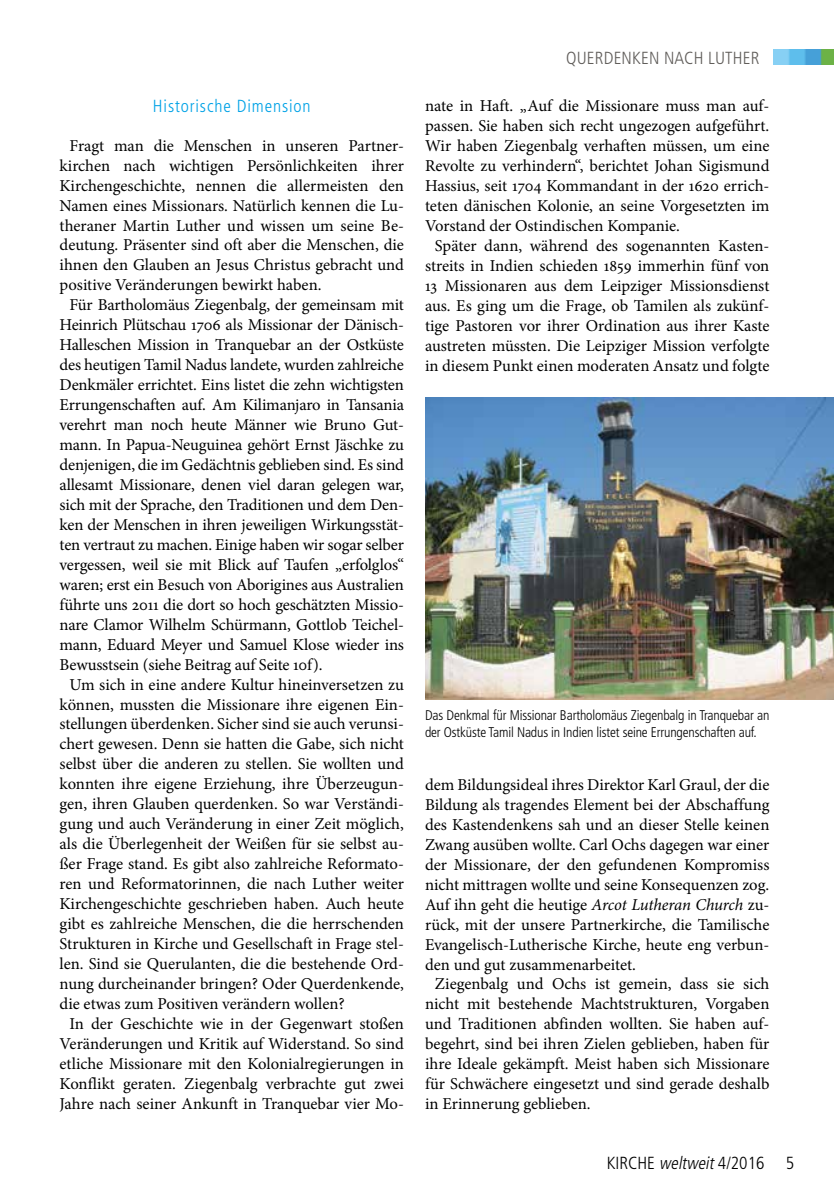
<style>
.page{position:relative;width:834px;height:1191px;background:#fff}
.page>*{position:absolute;margin:0;border:0;box-sizing:border-box;transform-origin:0 0}
.t1{font:300 condensed 17.5px "Frutiger";color:#000}
.t2{font:300 condensed 17.5px "Frutiger";letter-spacing:.01em;color:#605d5a}
.t3{font:300 condensed 17.5px "Frutiger";letter-spacing:.05em;color:#00a2e6}
.t4{font:16.62px "Minion Pro";letter-spacing:-.005em;color:#000}
.t5{font:300 condensed 14px/16.8px "Frutiger";letter-spacing:-.01em;color:#000}
.s1{font-style:italic}
</style>
<div class="page">
<img style="left:773px;top:50px;width:60px;height:14px">
<img style="left:425px;top:397px;width:408px;height:302px">
<p class="t3" style="left:153px;top:96px;width:159px">Historische Dimension</p>
<p class="t4" style="left:69px;top:134px;width:336px">Fragt man die Menschen in unseren Partner-</p>
<p class="t4" style="left:60px;top:154px;width:346px">kirchen nach wichtigen Persönlichkeiten ihrer</p>
<p class="t4" style="left:60px;top:174px;width:346px">Kirchengeschichte, nennen die allermeisten den</p>
<p class="t4" style="left:60px;top:194px;width:346px">Namen eines Missionars. Natürlich kennen die Lu-</p>
<p class="t4" style="left:60px;top:214px;width:346px">theraner Martin Luther und wissen um seine Be-</p>
<p class="t4" style="left:60px;top:234px;width:346px">deutung. Präsenter sind oft aber die Menschen, die</p>
<p class="t4" style="left:60px;top:254px;width:346px">ihnen den Glauben an Jesus Christus gebracht und</p>
<p class="t4" style="left:60px;top:274px;width:263px">positive Veränderungen bewirkt haben.</p>
<p class="t4" style="left:69px;top:294px;width:336px">Für Bartholomäus Ziegenbalg, der gemeinsam mit</p>
<p class="t4" style="left:60px;top:314px;width:346px">Heinrich Plütschau 1706 als Missionar der Dänisch-</p>
<p class="t4" style="left:60px;top:334px;width:346px">Halleschen Mission in Tranquebar an der Ostküste</p>
<p class="t4" style="left:60px;top:354px;width:346px">des heutigen Tamil Nadus landete, wurden zahlreiche</p>
<p class="t4" style="left:60px;top:374px;width:346px">Denkmäler errichtet. Eins listet die zehn wichtigsten</p>
<p class="t4" style="left:60px;top:394px;width:346px">Errungenschaften auf. Am Kilimanjaro in Tansania</p>
<p class="t4" style="left:60px;top:413px;width:346px">verehrt man noch heute Männer wie Bruno Gut-</p>
<p class="t4" style="left:60px;top:433px;width:346px">mann. In Papua-Neuguinea gehört Ernst Jäschke zu</p>
<p class="t4" style="left:60px;top:453px;width:346px">denjenigen, die im Gedächtnis geblieben sind. Es sind</p>
<p class="t4" style="left:60px;top:473px;width:346px">allesamt Missionare, denen viel daran gelegen war,</p>
<p class="t4" style="left:60px;top:493px;width:346px">sich mit der Sprache, den Traditionen und dem Den-</p>
<p class="t4" style="left:60px;top:513px;width:346px">ken der Menschen in ihren jeweiligen Wirkungsstät-</p>
<p class="t4" style="left:60px;top:533px;width:346px">ten vertraut zu machen. Einige haben wir sogar selber</p>
<p class="t4" style="left:60px;top:553px;width:346px">vergessen, weil sie mit Blick auf Taufen „erfolglos“</p>
<p class="t4" style="left:60px;top:573px;width:346px">waren; erst ein Besuch von Aborigines aus Australien</p>
<p class="t4" style="left:60px;top:593px;width:346px">führte uns 2011 die dort so hoch geschätzten Missio-</p>
<p class="t4" style="left:60px;top:613px;width:346px">nare Clamor Wilhelm Schürmann, Gottlob Teichel-</p>
<p class="t4" style="left:60px;top:633px;width:346px">mann, Eduard Meyer und Samuel Klose wieder ins</p>
<p class="t4" style="left:60px;top:653px;width:264px">Bewusstsein (siehe Beitrag auf Seite 10f).</p>
<p class="t4" style="left:69px;top:673px;width:336px">Um sich in eine andere Kultur hineinversetzen zu</p>
<p class="t4" style="left:60px;top:693px;width:346px">können, mussten die Missionare ihre eigenen Ein-</p>
<p class="t4" style="left:60px;top:713px;width:346px">stellungen überdenken. Sicher sind sie auch verunsi-</p>
<p class="t4" style="left:60px;top:733px;width:346px">chert gewesen. Denn sie hatten die Gabe, sich nicht</p>
<p class="t4" style="left:60px;top:753px;width:346px">selbst über die anderen zu stellen. Sie wollten und</p>
<p class="t4" style="left:60px;top:773px;width:346px">konnten ihre eigene Erziehung, ihre Überzeugun-</p>
<p class="t4" style="left:60px;top:793px;width:346px">gen, ihren Glauben querdenken. So war Verständi-</p>
<p class="t4" style="left:60px;top:813px;width:346px">gung und auch Veränderung in einer Zeit möglich,</p>
<p class="t4" style="left:60px;top:832px;width:346px">als die Überlegenheit der Weißen für sie selbst au-</p>
<p class="t4" style="left:60px;top:852px;width:346px">ßer Frage stand. Es gibt also zahlreiche Reformato-</p>
<p class="t4" style="left:60px;top:872px;width:346px">ren und Reformatorinnen, die nach Luther weiter</p>
<p class="t4" style="left:60px;top:892px;width:346px">Kirchengeschichte geschrieben haben. Auch heute</p>
<p class="t4" style="left:60px;top:912px;width:346px">gibt es zahlreiche Menschen, die die herrschenden</p>
<p class="t4" style="left:60px;top:932px;width:346px">Strukturen in Kirche und Gesellschaft in Frage stel-</p>
<p class="t4" style="left:60px;top:952px;width:346px">len. Sind sie Querulanten, die die bestehende Ord-</p>
<p class="t4" style="left:60px;top:972px;width:346px">nung durcheinander bringen? Oder Querdenkende,</p>
<p class="t4" style="left:60px;top:992px;width:287px">die etwas zum Positiven verändern wollen?</p>
<p class="t4" style="left:69px;top:1012px;width:336px">In der Geschichte wie in der Gegenwart stoßen</p>
<p class="t4" style="left:60px;top:1032px;width:346px">Veränderungen und Kritik auf Widerstand. So sind</p>
<p class="t4" style="left:60px;top:1052px;width:346px">etliche Missionare mit den Kolonialregierungen in</p>
<p class="t4" style="left:60px;top:1072px;width:346px">Konflikt geraten. Ziegenbalg verbrachte gut zwei</p>
<p class="t4" style="left:60px;top:1092px;width:346px">Jahre nach seiner Ankunft in Tranquebar vier Mo-</p>
<p class="t2" style="left:566px;top:48px;width:195px">QUERDENKEN NACH LUTHER</p>
<p class="t4" style="left:425px;top:95px;width:346px">nate in Haft. „Auf die Missionare muss man auf-</p>
<p class="t4" style="left:425px;top:115px;width:346px">passen. Sie haben sich recht ungezogen aufgeführt.</p>
<p class="t4" style="left:425px;top:135px;width:346px">Wir haben Ziegenbalg verhaften müssen, um eine</p>
<p class="t4" style="left:425px;top:155px;width:346px">Revolte zu verhindern“, berichtet Johan Sigismund</p>
<p class="t4" style="left:425px;top:175px;width:346px">Hassius, seit 1704 Kommandant in der 1620 errich-</p>
<p class="t4" style="left:425px;top:195px;width:346px">teten dänischen Kolonie, an seine Vorgesetzten im</p>
<p class="t4" style="left:425px;top:215px;width:256px">Vorstand der Ostindischen Kompanie.</p>
<p class="t4" style="left:435px;top:234px;width:336px">Später dann, während des sogenannten Kasten-</p>
<p class="t4" style="left:425px;top:254px;width:346px">streits in Indien schieden 1859 immerhin fünf von</p>
<p class="t4" style="left:425px;top:274px;width:346px">13 Missionaren aus dem Leipziger Missionsdienst</p>
<p class="t4" style="left:425px;top:294px;width:346px">aus. Es ging um die Frage, ob Tamilen als zukünf-</p>
<p class="t4" style="left:425px;top:314px;width:346px">tige Pastoren vor ihrer Ordination aus ihrer Kaste</p>
<p class="t4" style="left:425px;top:334px;width:346px">austreten müssten. Die Leipziger Mission verfolgte</p>
<p class="t4" style="left:425px;top:354px;width:346px">in diesem Punkt einen moderaten Ansatz und folgte</p>
<p class="t5" style="left:425px;top:707px;width:346px">Das Denkmal für Missionar Bartholomäus Ziegenbalg in Tranquebar an der Ostküste Tamil Nadus in Indien listet seine Errungenschaften auf.</p>
<p class="t4" style="left:425px;top:773px;width:346px">dem Bildungsideal ihres Direktor Karl Graul, der die</p>
<p class="t4" style="left:425px;top:793px;width:346px">Bildung als tragendes Element bei der Abschaffung</p>
<p class="t4" style="left:425px;top:813px;width:346px">des Kastendenkens sah und an dieser Stelle keinen</p>
<p class="t4" style="left:425px;top:833px;width:346px">Zwang ausüben wollte. Carl Ochs dagegen war einer</p>
<p class="t4" style="left:425px;top:853px;width:346px">der Missionare, der den gefundenen Kompromiss</p>
<p class="t4" style="left:425px;top:873px;width:346px">nicht mittragen wollte und seine Konsequenzen zog.</p>
<p class="t4" style="left:425px;top:893px;width:346px">Auf ihn geht die heutige <span class="s1">Arcot Lutheran Church</span> zu-</p>
<p class="t4" style="left:425px;top:913px;width:346px">rück, mit der unsere Partnerkirche, die Tamilische</p>
<p class="t4" style="left:425px;top:933px;width:346px">Evangelisch-Lutherische Kirche, heute eng verbun-</p>
<p class="t4" style="left:425px;top:953px;width:212px">den und gut zusammenarbeitet.</p>
<p class="t4" style="left:435px;top:973px;width:336px">Ziegenbalg und Ochs ist gemein, dass sie sich</p>
<p class="t4" style="left:425px;top:993px;width:346px">nicht mit bestehende Machtstrukturen, Vorgaben</p>
<p class="t4" style="left:425px;top:1013px;width:346px">und Traditionen abfinden wollten. Sie haben auf-</p>
<p class="t4" style="left:425px;top:1032px;width:346px">begehrt, sind bei ihren Zielen geblieben, haben für</p>
<p class="t4" style="left:425px;top:1052px;width:346px">ihre Ideale gekämpft. Meist haben sich Missionare</p>
<p class="t4" style="left:425px;top:1072px;width:346px">für Schwächere eingesetzt und sind gerade deshalb</p>
<p class="t4" style="left:425px;top:1092px;width:167px">in Erinnerung geblieben.</p>
<p class="t1" style="left:606px;top:1153px;width:189px">KIRCHE <span class="s1">weltweit</span>4/2016 5</p>
</div>
